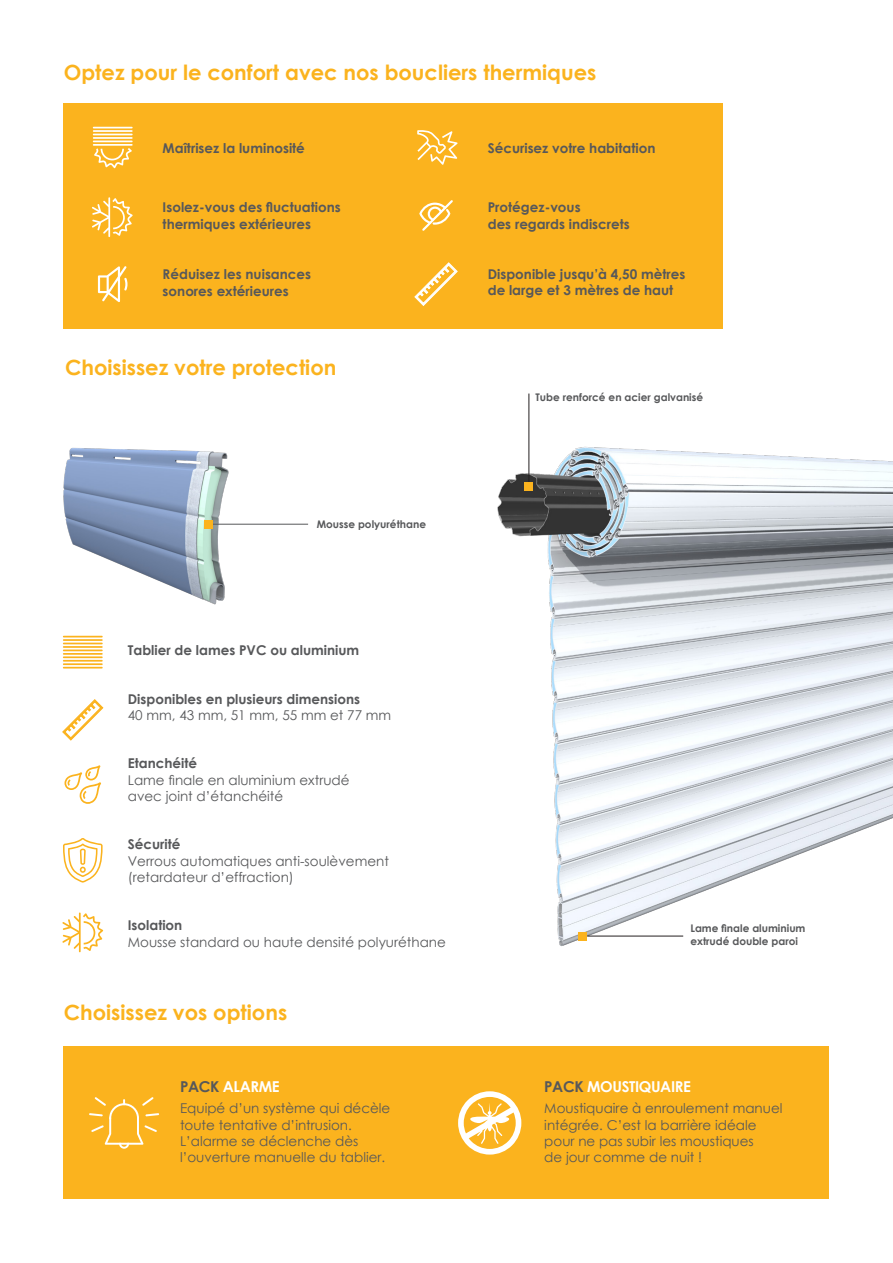
<style>
.page{position:relative;width:893px;height:1263px;background:#fff}
.page>*{position:absolute;margin:0;border:0;box-sizing:border-box;transform-origin:0 0}
.t1{font:700 21px "Century Gothic";color:#fbb31e}
.t2{font:700 15px "Century Gothic";letter-spacing:-.025em;color:#fff}
.t3{font:13.5px/16.2px "Century Gothic";color:#57585a}
.t4{font:700 13.5px/16.2px "Century Gothic";color:#57585a}
.t5{font:700 10.5px/12.6px "Century Gothic";color:#57585a}
.s1{color:#57585a}
</style>
<div class="page">
<div style="left:64px;top:103px;width:659px;height:226px;background:#fbb31e"></div>
<div style="left:64px;top:1047px;width:765px;height:152px;background:#fbb31e"></div>
<svg style="left:458px;top:1091px;width:63px;height:63px"></svg>
<svg style="left:89px;top:1097px;width:70px;height:52px"></svg>
<svg style="left:62px;top:699px;width:41px;height:42px"></svg>
<svg style="left:64px;top:765px;width:37px;height:39px"></svg>
<svg style="left:62px;top:912px;width:41px;height:40px"></svg>
<img style="left:64px;top:447px;width:166px;height:158px">
<img style="left:497px;top:426px;width:396px;height:520px">
<hr style="left:587px;top:936px;width:96px;height:1px;background:#231f20">
<hr style="left:529px;top:393px;width:1px;height:93px;background:#231f20">
<hr style="left:209px;top:524px;width:99px;height:1px;background:#57585a">
<div style="left:578px;top:932px;width:9px;height:9px;background:#fbb31e"></div>
<div style="left:524px;top:482px;width:9px;height:9px;background:#fbb31e"></div>
<div style="left:204px;top:520px;width:9px;height:9px;background:#fbb31e"></div>
<svg style="left:63px;top:838px;width:40px;height:44px"></svg>
<hr style="left:63px;top:653px;width:40px;height:2px;background:#fbb31e">
<hr style="left:63px;top:649px;width:40px;height:2px;background:#fbb31e">
<hr style="left:63px;top:646px;width:40px;height:2px;background:#fbb31e">
<hr style="left:63px;top:643px;width:40px;height:1px;background:#fbb31e">
<hr style="left:63px;top:639px;width:40px;height:2px;background:#fbb31e">
<hr style="left:63px;top:636px;width:40px;height:1px;background:#fbb31e">
<hr style="left:63px;top:667px;width:40px;height:1px;background:#fbb31e">
<hr style="left:63px;top:663px;width:40px;height:2px;background:#fbb31e">
<hr style="left:63px;top:660px;width:40px;height:2px;background:#fbb31e">
<hr style="left:63px;top:656px;width:40px;height:2px;background:#fbb31e">
<svg style="left:98px;top:266px;width:30px;height:36px"></svg>
<svg style="left:419px;top:200px;width:34px;height:31px"></svg>
<svg style="left:92px;top:197px;width:41px;height:40px"></svg>
<svg style="left:417px;top:130px;width:41px;height:35px"></svg>
<svg style="left:414px;top:262px;width:44px;height:44px"></svg>
<svg style="left:94px;top:148px;width:38px;height:20px"></svg>
<hr style="left:93px;top:144px;width:40px;height:2px;background:#fff">
<hr style="left:93px;top:141px;width:40px;height:1px;background:#fff">
<hr style="left:93px;top:137px;width:40px;height:2px;background:#fff">
<hr style="left:93px;top:134px;width:40px;height:1px;background:#fff">
<hr style="left:93px;top:130px;width:40px;height:2px;background:#fff">
<hr style="left:93px;top:127px;width:40px;height:1px;background:#fff">
<p class="t1" style="left:64px;top:56px;width:534px">Optez pour le confort avec nos boucliers thermiques</p>
<p class="t4" style="left:163px;top:139px;width:144px">Maîtrisez la luminosité</p>
<p class="t4" style="left:488px;top:139px;width:169px">Sécurisez votre habitation</p>
<p class="t4" style="left:163px;top:199px;width:180px">Isolez-vous des fluctuations thermiques extérieures</p>
<p class="t4" style="left:163px;top:266px;width:150px">Réduisez les nuisances sonores extérieures</p>
<p class="t1" style="left:65px;top:351px;width:273px">Choisissez votre protection</p>
<p class="t4" style="left:488px;top:199px;width:144px">Protégez-vous<br>des regards indiscrets</p>
<p class="t4" style="left:488px;top:265px;width:199px">Disponible jusqu’à 4,50 mètres de large et 3 mètres de haut</p>
<p class="t5" style="left:536px;top:391px;width:169px">Tube renforcé en acier galvanisé</p>
<p class="t5" style="left:317px;top:517px;width:111px">Mousse polyuréthane</p>
<p class="t4" style="left:128px;top:641px;width:233px">Tablier de lames PVC ou aluminium</p>
<p class="t4" style="left:128px;top:690px;width:234px">Disponibles en plusieurs dimensions</p>
<p class="t3" style="left:128px;top:707px;width:265px">40 mm, 43 mm, 51 mm, 55 mm et 77 mm</p>
<p class="t4" style="left:128px;top:755px;width:71px">Etanchéité</p>
<p class="t3" style="left:128px;top:771px;width:223px">Lame finale en aluminium extrudé avec joint d’étanchéité</p>
<p class="t4" style="left:128px;top:836px;width:54px">Sécurité</p>
<p class="t3" style="left:128px;top:852px;width:263px">Verrous automatiques anti-soulèvement (retardateur d’effraction)</p>
<p class="t4" style="left:128px;top:917px;width:56px">Isolation</p>
<p class="t3" style="left:128px;top:933px;width:320px">Mousse standard ou haute densité polyuréthane</p>
<p class="t1" style="left:64px;top:996px;width:225px">Choisissez vos options</p>
<p class="t2" style="left:180px;top:1075px;width:101px"><span class="s1">PACK</span> ALARME</p>
<p class="t3" style="left:180px;top:1100px;width:212px">Equipé d’un système qui décèle toute tentative d’intrusion.<br>L’alarme se déclenche dès l’ouverture manuelle du tablier.</p>
<p class="t5" style="left:690px;top:921px;width:117px">Lame finale aluminium extrudé double paroi</p>
<p class="t2" style="left:544px;top:1075px;width:148px"><span class="s1">PACK</span> MOUSTIQUAIRE</p>
<p class="t3" style="left:544px;top:1100px;width:240px">Moustiquaire à enroulement manuel intégrée. C’est la barrière idéale pour ne pas subir les moustiques<br>de jour comme de nuit !</p>
</div>
